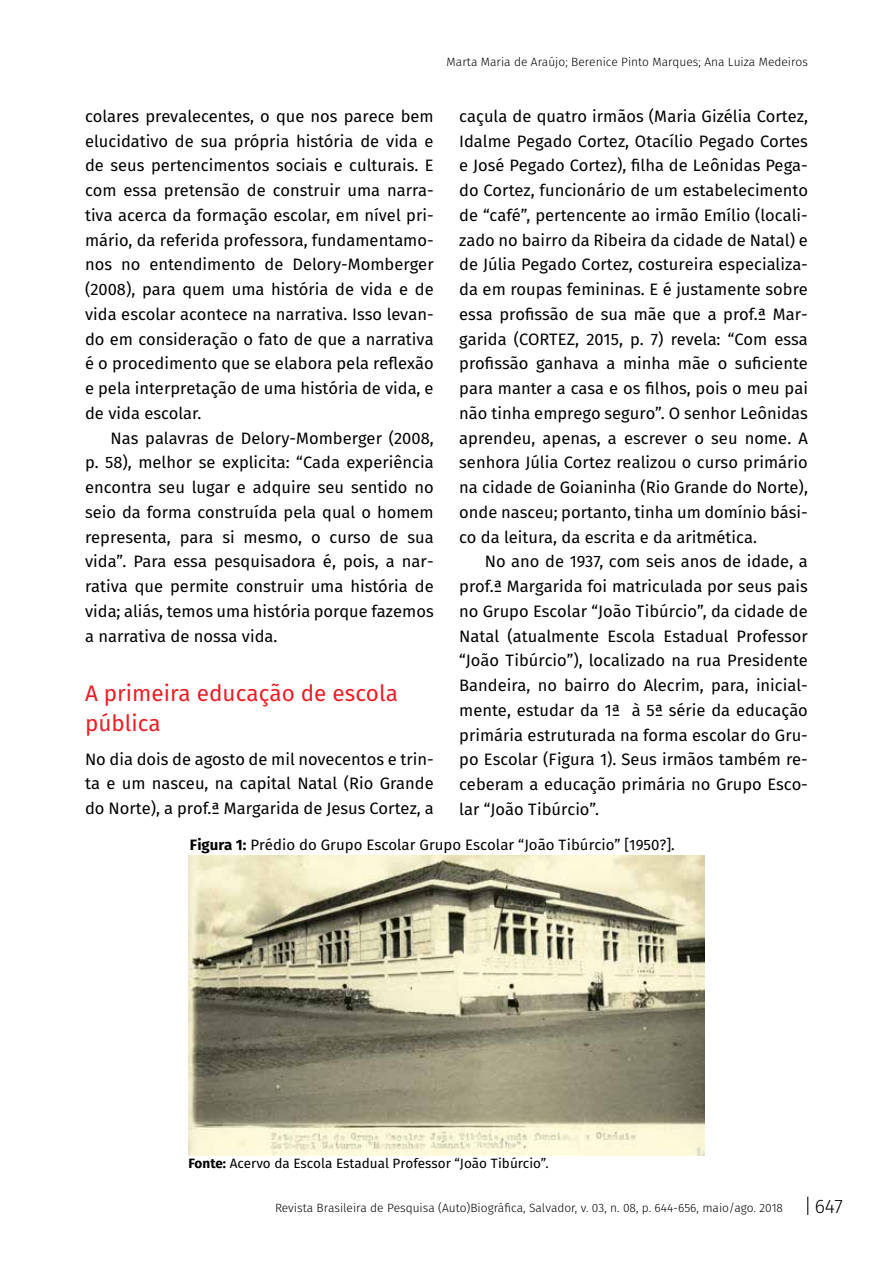
<style>
.page{position:relative;width:893px;height:1276px;background:#fff}
.page>*{position:absolute;margin:0;border:0;box-sizing:border-box;transform-origin:0 0}
.t1{font:22.5px/30px "Fira Sans";color:#ed1d24}
.t2{font:300 19.5px "Fira Sans";color:#000}
.t3{font:16.5px/24.8px "Fira Sans";color:#000;text-align:justify}
.t4{font:15px "Fira Sans";color:#000}
.t5{font:13.5px "Fira Sans";color:#000}
.t6{font:300 12px "Fira Sans";color:#000}
.s1{font-weight:700}
</style>
<div class="page">
<svg style="left:807px;top:1196px;width:1px;height:19px"></svg>
<img style="left:188px;top:855px;width:517px;height:300px">
<p class="t6" style="left:447px;top:53px;width:363px">Marta Maria de Araújo; Berenice Pinto Marques; Ana Luiza Medeiros</p>
<p class="t3" style="left:85px;top:103px;width:350px">colares prevalecentes, o que nos parece bem elucidativo de sua própria história de vida e de seus pertencimentos sociais e culturais. E com essa pretensão de construir uma narra&shy;tiva acerca da formação escolar, em nível pri&shy;mário, da referida professora, fundamentamo&shy;nos no entendimento de Delory-Momberger (2008), para quem uma história de vida e de vida escolar acontece na narrativa. Isso levan&shy;do em consideração o fato de que a narrativa é o procedimento que se elabora pela reflexão e pela interpretação de uma história de vida, e de vida escolar.</p>
<p class="t3" style="left:85px;top:425px;width:350px;text-indent:26px">Nas palavras de Delory-Momberger (2008, p. 58), melhor se explicita: “Cada experiência encontra seu lugar e adquire seu sentido no seio da forma construída pela qual o homem representa, para si mesmo, o curso de sua vida”. Para essa pesquisadora é, pois, a nar&shy;rativa que permite construir uma história de vida; aliás, temos uma história porque fazemos a narrativa de nossa vida.</p>
<h1 class="t1" style="left:85px;top:678px;width:314px">A primeira educação de escola pública</h1>
<p class="t3" style="left:85px;top:746px;width:350px">No dia dois de agosto de mil novecentos e trin&shy;ta e um nasceu, na capital Natal (Rio Grande do Norte), a prof.ª Margarida de Jesus Cortez, a</p>
<p class="t3" style="left:459px;top:103px;width:350px">caçula de quatro irmãos (Maria Gizélia Cortez, Idalme Pegado Cortez, Otacílio Pegado Cortes e José Pegado Cortez), filha de Leônidas Pega&shy;do Cortez, funcionário de um estabelecimento de “café”, pertencente ao irmão Emílio (locali&shy;zado no bairro da Ribeira da cidade de Natal) e de Júlia Pegado Cortez, costureira especializa&shy;da em roupas femininas. E é justamente sobre essa profissão de sua mãe que a prof.ª Mar&shy;garida (CORTEZ, 2015, p. 7) revela: “Com essa profissão ganhava a minha mãe o suficiente para manter a casa e os filhos, pois o meu pai não tinha emprego seguro”. O senhor Leônidas aprendeu, apenas, a escrever o seu nome. A senhora Júlia Cortez realizou o curso primário na cidade de Goianinha (Rio Grande do Norte), onde nasceu; portanto, tinha um domínio bási&shy;co da leitura, da escrita e da aritmética.</p>
<p class="t3" style="left:459px;top:549px;width:350px;text-indent:26px">No ano de 1937, com seis anos de idade, a prof.ª Margarida foi matriculada por seus pais no Grupo Escolar “João Tibúrcio”, da cidade de Natal (atualmente Escola Estadual Professor “João Tibúrcio”), localizado na rua Presidente Bandeira, no bairro do Alecrim, para, inicial&shy;mente, estudar da 1ª à 5ª série da educação primária estruturada na forma escolar do Gru&shy;po Escolar (Figura 1). Seus irmãos também re&shy;ceberam a educação primária no Grupo Esco&shy;lar “João Tibúrcio”.</p>
<p class="t4" style="left:190px;top:834px;width:487px"><span class="s1">Figura 1:</span> Prédio do Grupo Escolar Grupo Escolar “João Tibúrcio” [1950?].</p>
<p class="t5" style="left:188px;top:1153px;width:362px"><span class="s1">Fonte:</span> Acervo da Escola Estadual Professor “João Tibúrcio”.</p>
<p class="t6" style="left:275px;top:1199px;width:510px">Revista Brasileira de Pesquisa (Auto)Biográfica, Salvador, v. 03, n. 08, p. 644-656, maio/ago. 2018</p>
<p class="t2" style="left:815px;top:1192px;width:30px">647</p>
</div>
